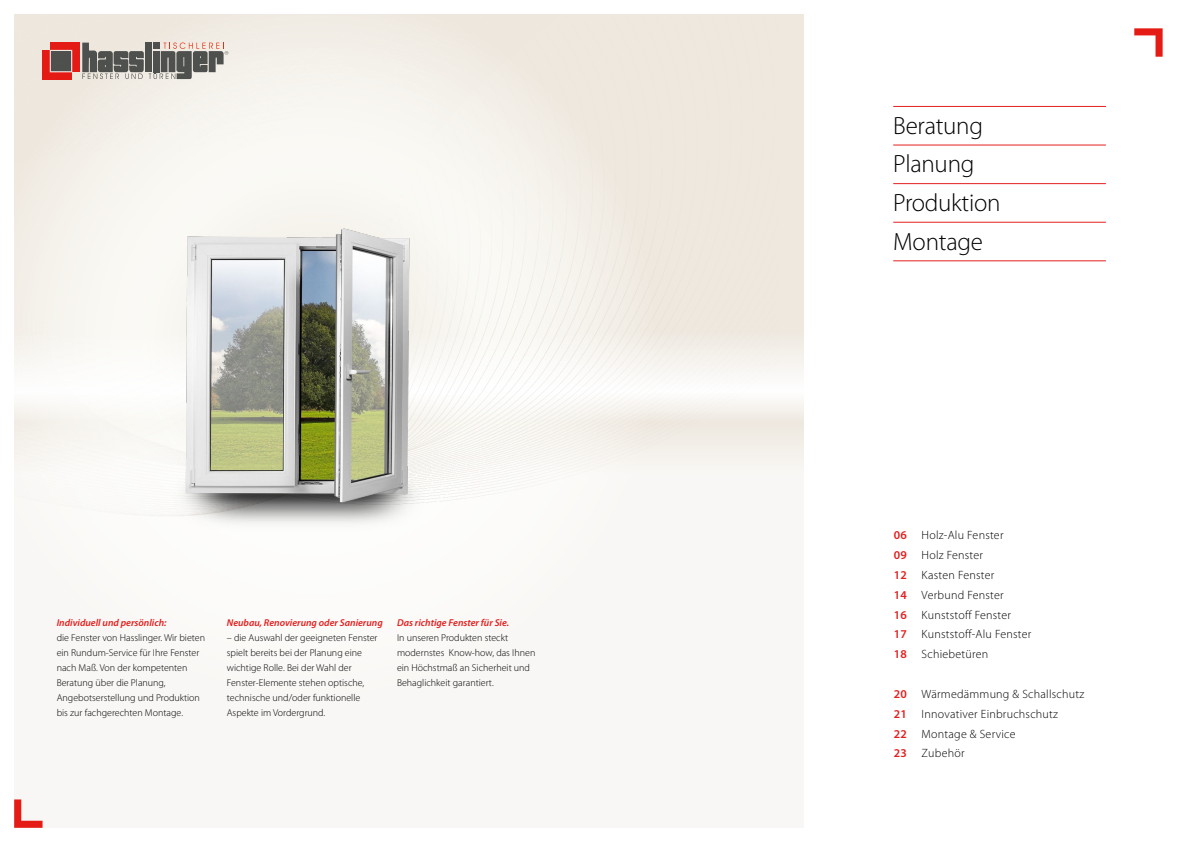
<style>
.page{position:relative;width:1191px;height:842px;background:#fff}
.page>*{position:absolute;margin:0;border:0;box-sizing:border-box;transform-origin:0 0}
.t1{font:300 25px/38.6px "Myriad Pro";letter-spacing:-.01em;color:#000}
.t2{font:300 12px/19.8px "Myriad Pro";letter-spacing:.02em;color:#000}
.t3{font:300 10px/15px "Myriad Pro";color:#000}
.t4{font:italic 600 10px "Myriad Pro";color:#e41f1f}
.s1{font-weight:600;color:#e41f1f}
</style>
<div class="page">
<svg style="left:1134px;top:28px;width:28px;height:29px"></svg>
<hr style="left:893px;top:145px;width:213px;height:1px;background:#e41f1f">
<hr style="left:893px;top:183px;width:213px;height:1px;background:#e41f1f">
<hr style="left:893px;top:222px;width:213px;height:1px;background:#e41f1f">
<hr style="left:893px;top:106px;width:213px;height:1px;background:#e41f1f">
<hr style="left:893px;top:261px;width:213px;height:1px;background:#e41f1f">
<div style="left:14px;top:14px;width:789px;height:814px;background:#f9f7f5"></div>
<img style="left:14px;top:14px;width:789px;height:488px">
<img style="left:161px;top:221px;width:272px;height:301px">
<p class="t4" style="left:57px;top:616px;width:111px">Individuell und persönlich:</p>
<p class="t3" style="left:57px;top:630px;width:150px">die Fenster von Hasslinger. Wir bieten ein Rundum-Service für Ihre Fenster nach Maß. Von der kompetenten Beratung über die Planung, Angebotserstellung und Produktion bis zur fachgerechten Montage.</p>
<p class="t4" style="left:227px;top:616px;width:157px">Neubau, Renovierung oder Sanierung</p>
<p class="t3" style="left:227px;top:630px;width:152px">– die Auswahl der geeigneten Fenster spielt bereits bei der Planung eine wichtige Rolle. Bei der Wahl der Fenster-Elemente stehen optische, technische und/oder funktionelle Aspekte im Vordergrund.</p>
<p class="t4" style="left:397px;top:616px;width:114px">Das richtige Fenster für Sie.</p>
<p class="t3" style="left:397px;top:630px;width:140px">In unseren Produkten steckt modernstes Know-how, das Ihnen ein Höchstmaß an Sicherheit und<br>Behaglichkeit garantiert.</p>
<h1 class="t1" style="left:893px;top:106px;width:109px">Beratung<br>Planung<br>Produktion<br>Montage</h1>
<p class="t2" style="left:894px;top:525px;width:139px"><span class="s1">06</span> Holz-Alu Fenster<br><span class="s1">09</span> Holz Fenster<br><span class="s1">12</span> Kasten Fenster<br><span class="s1">14</span> Verbund Fenster<br><span class="s1">16</span> Kunststoff Fenster<br><span class="s1">17</span> Kunststoff-Alu Fenster<br><span class="s1">18</span> Schiebetüren</p>
<p class="t2" style="left:894px;top:684px;width:192px"><span class="s1">20</span> Wärmedämmung &amp; Schallschutz<br><span class="s1">21</span> Innovativer Einbruchschutz<br><span class="s1">22</span> Montage &amp; Service<br><span class="s1">23</span> Zubehör</p>
</div>
